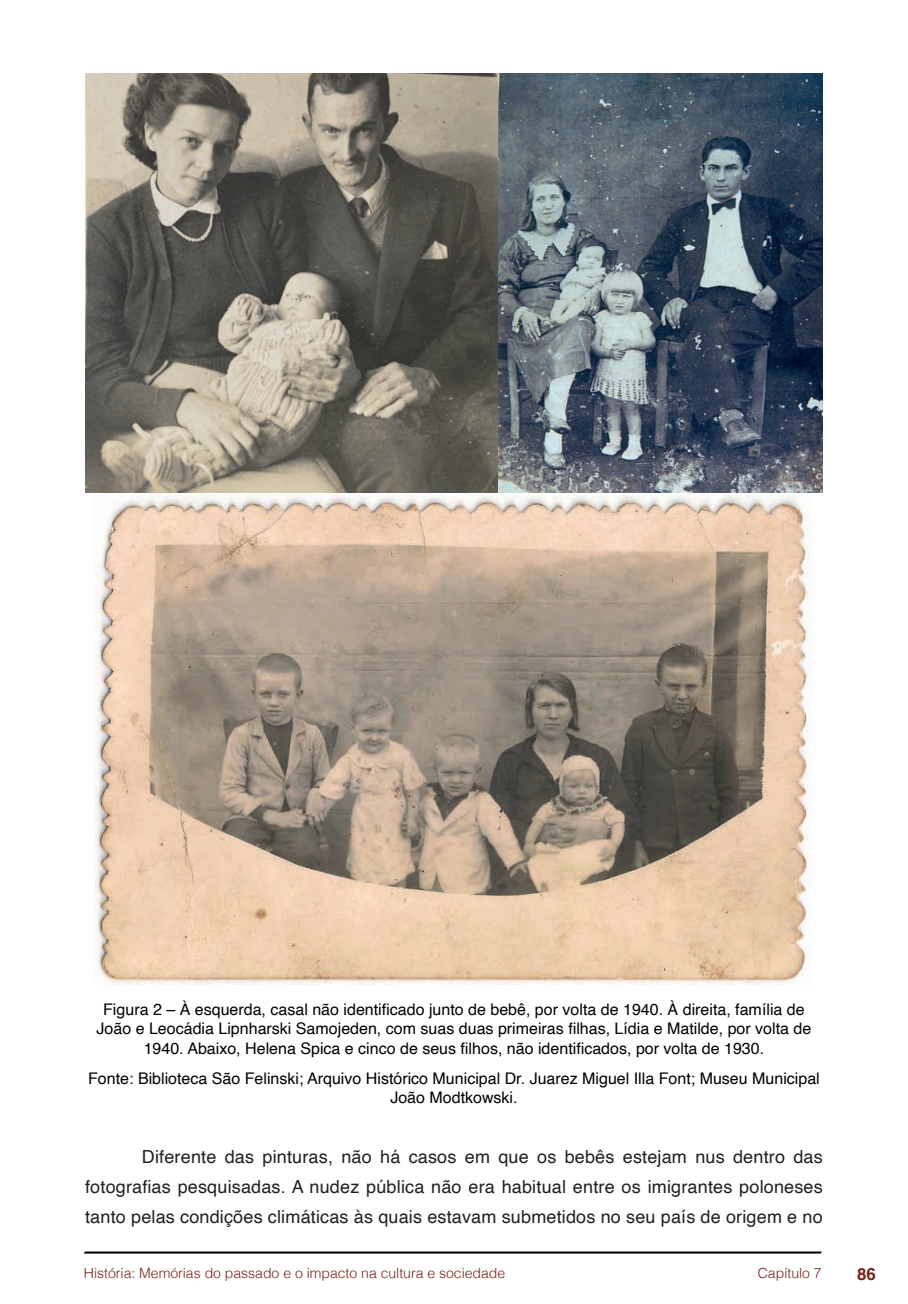
<style>
.page{position:relative;width:908px;height:1304px;background:#fff}
.page>*{position:absolute;margin:0;border:0;box-sizing:border-box;transform-origin:0 0}
.t1{font:18px/30px "Helvetica";letter-spacing:.01em;color:#231f20;text-align:justify}
.t2{font:700 16.8px "Helvetica";color:#752317}
.t3{font:16px/19.2px "Helvetica";color:#000;text-align:center}
.t4{font:300 14px "Helvetica";color:#752317}
</style>
<div class="page">
<svg style="left:84px;top:1251px;width:737px;height:3px;background:#515151"></svg>
<img style="left:85px;top:74px;width:737px;height:418px">
<img style="left:94px;top:496px;width:715px;height:489px">
<p class="t3" style="left:96px;top:1000px;width:716px">Figura 2 – À esquerda, casal não identificado junto de bebê, por volta de 1940. À direita, família de<br>João e Leocádia Lipnharski Samojeden, com suas duas primeiras filhas, Lídia e Matilde, por volta de<br>1940. Abaixo, Helena Spica e cinco de seus filhos, não identificados, por volta de 1930.</p>
<p class="t3" style="left:88px;top:1069px;width:732px">Fonte: Biblioteca São Felinski; Arquivo Histórico Municipal Dr. Juarez Miguel Illa Font; Museu Municipal<br>João Modtkowski.</p>
<p class="t1" style="left:85px;top:1142px;width:738px;text-indent:57px">Diferente das pinturas, não há casos em que os bebês estejam nus dentro das fotografias pesquisadas. A nudez pública não era habitual entre os imigrantes poloneses tanto pelas condições climáticas às quais estavam submetidos no seu país de origem e no</p>
<p class="t4" style="left:84px;top:1261px;width:422px">História: Memórias do passado e o impacto na cultura e sociedade</p>
<p class="t4" style="left:757px;top:1261px;width:65px">Capítulo 7</p>
<p class="t2" style="left:856px;top:1264px;width:20px">86</p>
</div>
